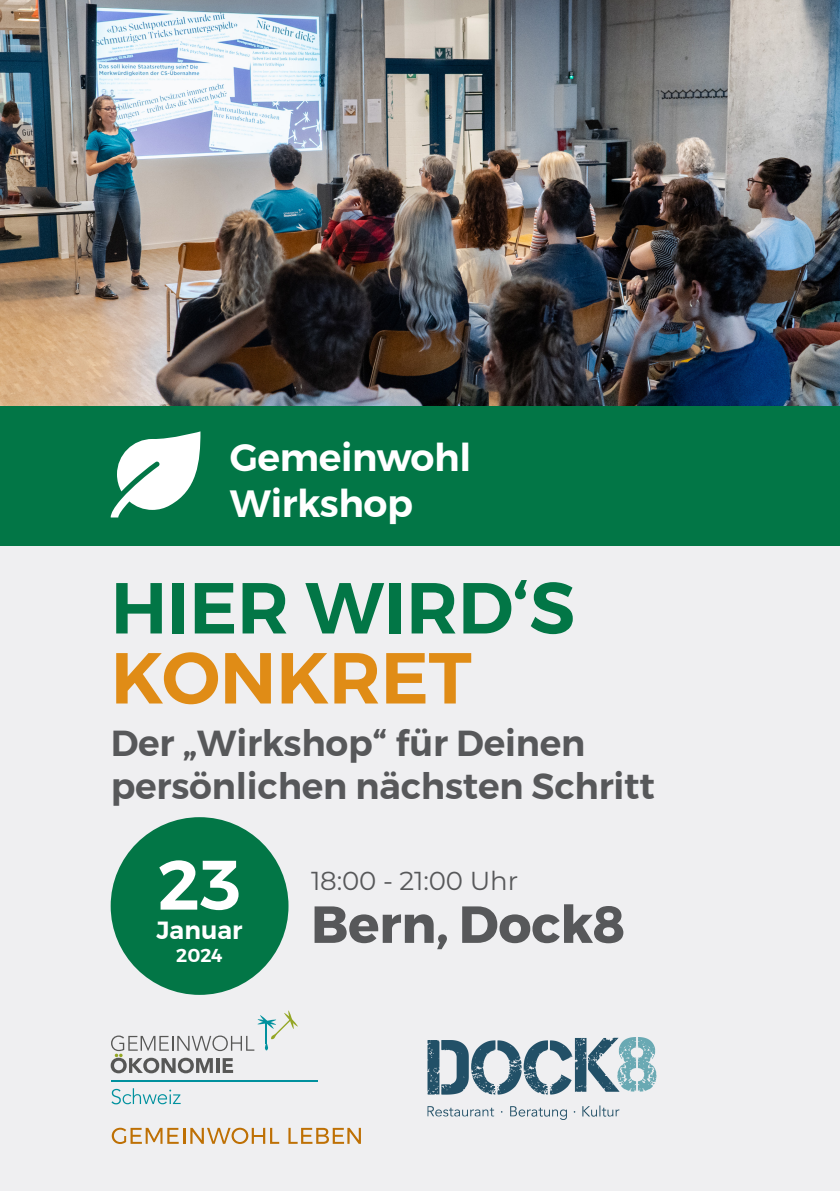
<style>
.page{position:relative;width:840px;height:1191px;background:#fff}
.page>*{position:absolute;margin:0;border:0;box-sizing:border-box;transform-origin:0 0}
.t1{font:600 72px/70px "Montserrat";letter-spacing:-.005em;color:#027646}
.t2{font:600 69.6px "Montserrat";color:#fff}
.t3{font:700 52px "Montserrat";letter-spacing:-.005em;color:#57585a}
.t4{font:600 37.8px/45.4px "Montserrat";letter-spacing:-.01em;color:#fff}
.t5{font:600 36px/43.2px "Montserrat";letter-spacing:-.005em;color:#57585a}
.t6{font:26px "Montserrat";letter-spacing:-.005em;color:#57585a}
.t7{font:600 24.8px "Montserrat";color:#fff}
.t8{font:600 18.6px "Montserrat";color:#fff}
.s1{color:#e08c16}
</style>
<div class="page">
<img style="left:0;top:0;width:839px;height:406px">
<div style="left:0;top:406px;width:839px;height:140px;background:#027646"></div>
<div style="left:0;top:546px;width:839px;height:645px;background:#ececee"></div>
<svg style="left:111px;top:431px;width:89px;height:86px"></svg>
<svg style="left:111px;top:1010px;width:187px;height:63px"></svg>
<hr style="left:111px;top:1080px;width:206px;height:1px;background:#00919e">
<svg style="left:111px;top:1088px;width:69px;height:16px"></svg>
<svg style="left:112px;top:1127px;width:167px;height:17px"></svg>
<svg style="left:288px;top:1127px;width:73px;height:16px"></svg>
<div style="left:111px;top:817px;width:177px;height:178px;background:#027646;border-radius:50%"></div>
<img style="left:427px;top:1037px;width:230px;height:83px">
<h4 class="t4" style="left:229px;top:435px;width:243px">Gemeinwohl<br>Wirkshop</h4>
<p class="t1" style="left:111px;top:573px;width:466px">HIER WIRD‘S<br><span class="s1">KONKRET</span></p>
<p class="t5" style="left:111px;top:721px;width:545px">Der „Wirkshop“ für Deinen persönlichen nächsten Schritt</p>
<p class="t2" style="left:158px;top:829px;width:85px">23</p>
<p class="t7" style="left:156px;top:911px;width:87px">Januar</p>
<p class="t8" style="left:176px;top:940px;width:48px">2024</p>
<p class="t6" style="left:311px;top:862px;width:208px">18:00 - 21:00 Uhr</p>
<p class="t3" style="left:311px;top:882px;width:316px">Bern, Dock8</p>
</div>
